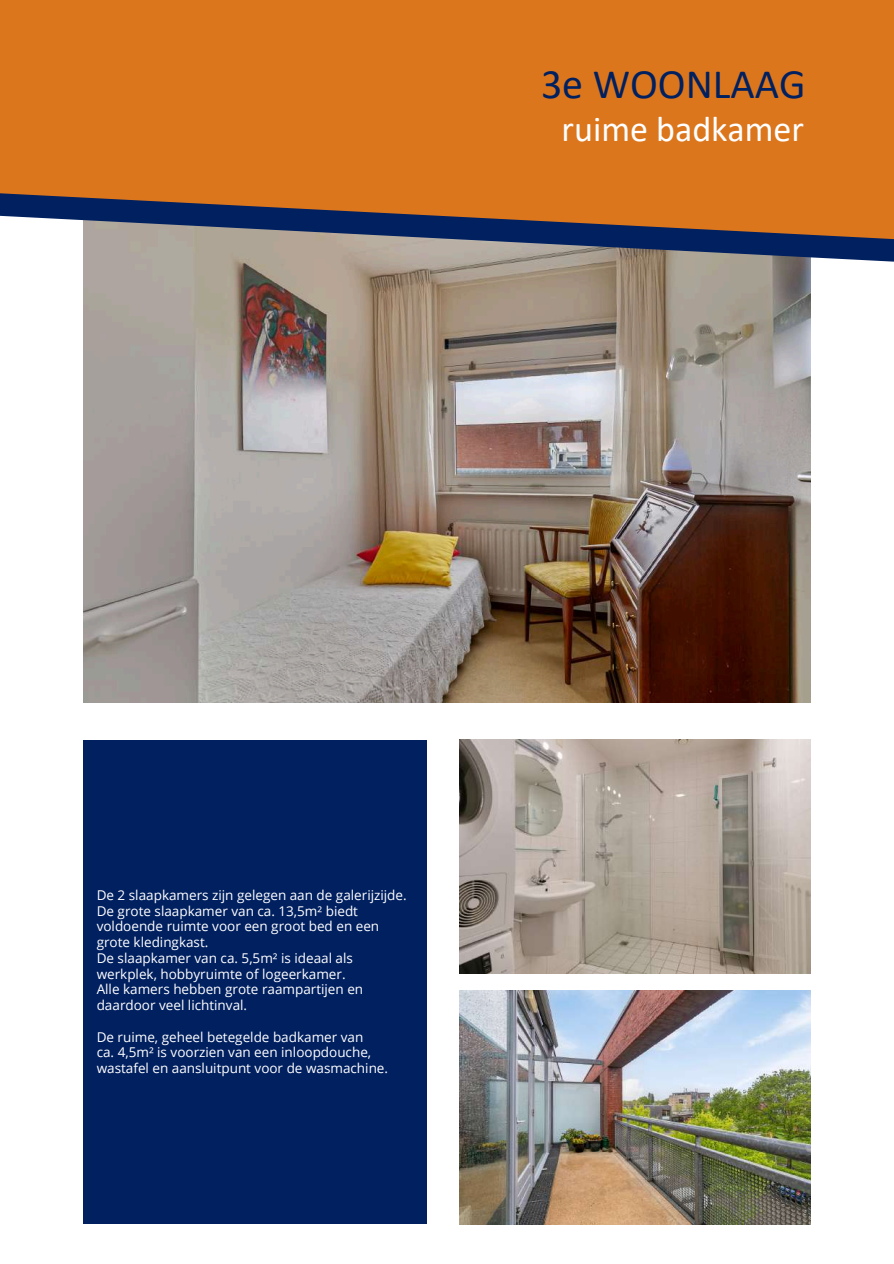
<style>
.page{position:relative;width:894px;height:1264px;background:#fff}
.page>*{position:absolute;margin:0;border:0;box-sizing:border-box;transform-origin:0 0}
.t1{font:42px "Calibri";color:#002060}
.t2{font:36px "Calibri";color:#fff}
.t3{font:13.5px/15.8px "Open Sans";color:#fff}
</style>
<div class="page">
<img style="left:83px;top:280px;width:727px;height:422px">
<div style="left:0;top:0;width:893px;height:178px;background:#dc761d"></div>
<svg style="left:0;top:178px;width:893px;height:102px;background:#9d7a62"></svg>
<div style="left:83px;top:739px;width:343px;height:484px;background:#002060"></div>
<img style="left:459px;top:739px;width:351px;height:234px">
<img style="left:459px;top:990px;width:351px;height:234px">
<h1 class="t1" style="left:541px;top:67px;width:266px">3e WOONLAAG</h1>
<h2 class="t2" style="left:561px;top:114px;width:244px">ruime badkamer</h2>
<p class="t3" style="left:97px;top:886px;width:311px">De 2 slaapkamers zijn gelegen aan de galerijzijde.<br>De grote slaapkamer van ca. 13,5m² biedt voldoende ruimte voor een groot bed en een grote kledingkast.<br>De slaapkamer van ca. 5,5m² is ideaal als werkplek, hobbyruimte of logeerkamer.<br>Alle kamers hebben grote raampartijen en daardoor veel lichtinval.</p>
<p class="t3" style="left:97px;top:1028px;width:293px">De ruime, geheel betegelde badkamer van<br>ca. 4,5m² is voorzien van een inloopdouche, wastafel en aansluitpunt voor de wasmachine.</p>
</div>
